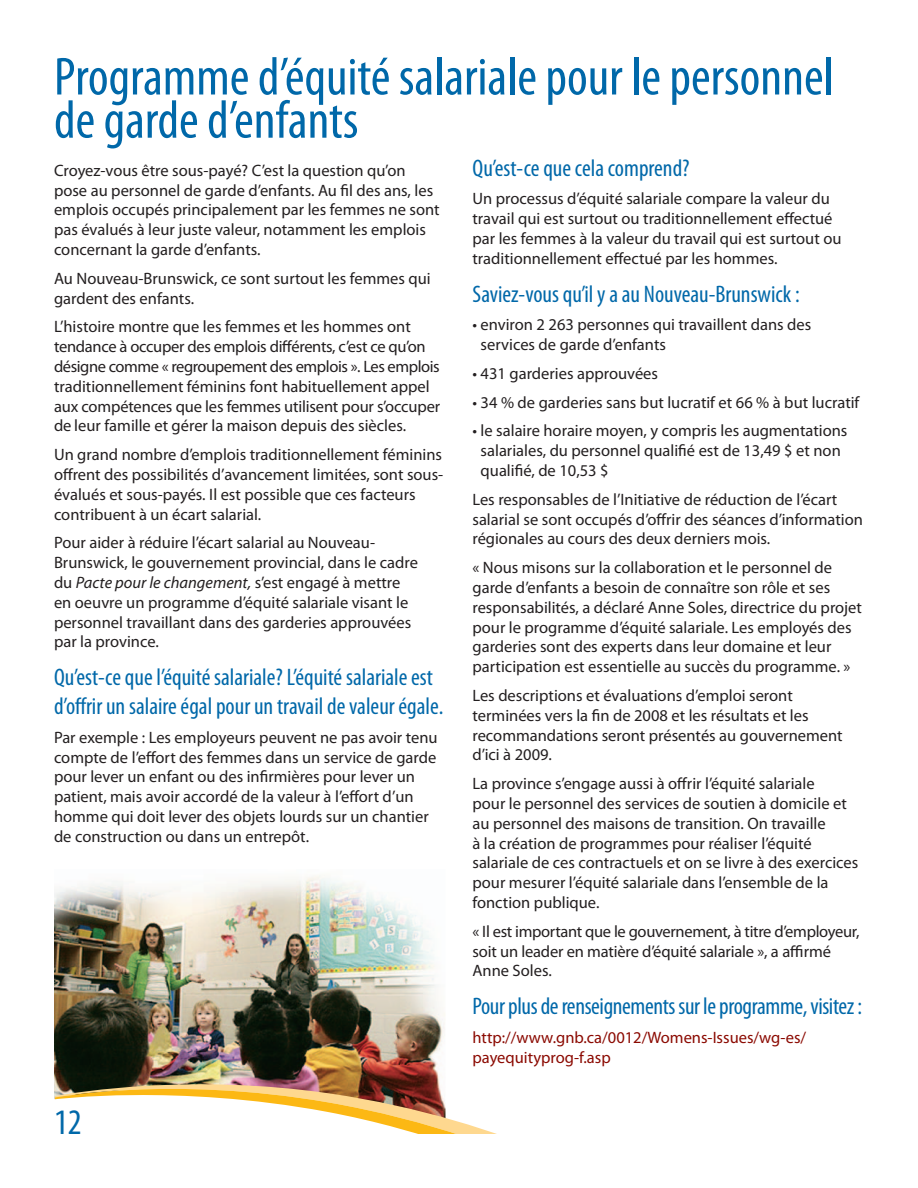
<style>
.page{position:relative;width:918px;height:1188px;background:#fff}
.page>*{position:absolute;margin:0;border:0;box-sizing:border-box;transform-origin:0 0}
.t1{font:condensed 54px/43.2px "Myriad Pro";color:#0068a9}
.t2{font:condensed 36px "Myriad Pro";color:#0068a9}
.t3{font:condensed 24px/28.8px "Myriad Pro";color:#0068a9}
.t4{font:16.5px/19.8px "Myriad Pro";color:#231f20}
.t5{font:16.5px/19.8px "Myriad Pro";color:#8b0a02}
.s1{font-style:italic}
</style>
<div class="page">
<img style="left:54px;top:875px;width:391px;height:200px">
<img style="left:54px;top:1075px;width:443px;height:59px">
<h1 class="t1" style="left:54px;top:54px;width:781px">Programme d’équité salariale pour le personnel de garde d’enfants</h1>
<p class="t4" style="left:54px;top:160px;width:387px">Croyez-vous être sous-payé? C’est la question qu’on pose au personnel de garde d’enfants. Au fil des ans, les emplois occupés principalement par les femmes ne sont pas évalués à leur juste valeur, notamment les emplois concernant la garde d’enfants.</p>
<p class="t4" style="left:54px;top:268px;width:378px">Au Nouveau-Brunswick, ce sont surtout les femmes qui gardent des enfants.</p>
<p class="t4" style="left:54px;top:317px;width:388px">L’histoire montre que les femmes et les hommes ont tendance à occuper des emplois différents, c’est ce qu’on désigne comme « regroupement des emplois ». Les emplois traditionnellement féminins font habituellement appel aux compétences que les femmes utilisent pour s’occuper de leur famille et gérer la maison depuis des siècles.</p>
<p class="t4" style="left:54px;top:445px;width:391px">Un grand nombre d’emplois traditionnellement féminins offrent des possibilités d’avancement limitées, sont sous&shy;évalués et sous-payés. Il est possible que ces facteurs contribuent à un écart salarial.</p>
<p class="t4" style="left:54px;top:533px;width:366px">Pour aider à réduire l’écart salarial au Nouveau-Brunswick, le gouvernement provincial, dans le cadre du <span class="s1">Pacte pour le changement,</span> s’est engagé à mettre en oeuvre un programme d’équité salariale visant le personnel travaillant dans des garderies approuvées par la province.</p>
<h3 class="t3" style="left:54px;top:663px;width:391px">Qu’est-ce que l’équité salariale? L’équité salariale est d’offrir un salaire égal pour un travail de valeur égale.</h3>
<p class="t4" style="left:54px;top:727px;width:385px">Par exemple : Les employeurs peuvent ne pas avoir tenu compte de l’effort des femmes dans un service de garde pour lever un enfant ou des infirmières pour lever un patient, mais avoir accordé de la valeur à l’effort d’un homme qui doit lever des objets lourds sur un chantier de construction ou dans un entrepôt.</p>
<h3 class="t3" style="left:472px;top:153px;width:219px">Qu’est-ce que cela comprend?</h3>
<p class="t4" style="left:472px;top:189px;width:370px">Un processus d’équité salariale compare la valeur du travail qui est surtout ou traditionnellement effectué par les femmes à la valeur du travail qui est surtout ou traditionnellement effectué par les hommes.</p>
<h3 class="t3" style="left:472px;top:279px;width:329px">Saviez-vous qu’il y a au Nouveau-Brunswick :</h3>
<p class="t4" style="left:481px;top:315px;width:332px;text-indent:-8px">• environ 2 263 personnes qui travaillent dans des services de garde d’enfants</p>
<p class="t4" style="left:472px;top:363px;width:187px">• 431 garderies approuvées</p>
<p class="t4" style="left:472px;top:392px;width:388px">• 34 % de garderies sans but lucratif et 66 % à but lucratif</p>
<p class="t4" style="left:481px;top:421px;width:368px;text-indent:-8px">• le salaire horaire moyen, y compris les augmentations salariales, du personnel qualifié est de 13,49 $ et non qualifié, de 10,53 $</p>
<p class="t4" style="left:472px;top:489px;width:392px">Les responsables de l’Initiative de réduction de l’écart salarial se sont occupés d’offrir des séances d’information régionales au cours des deux derniers mois.</p>
<p class="t4" style="left:472px;top:558px;width:391px">« Nous misons sur la collaboration et le personnel de garde d’enfants a besoin de connaître son rôle et ses responsabilités, a déclaré Anne Soles, directrice du projet pour le programme d’équité salariale. Les employés des garderies sont des experts dans leur domaine et leur participation est essentielle au succès du programme. »</p>
<p class="t4" style="left:472px;top:685px;width:372px">Les descriptions et évaluations d’emploi seront terminées vers la fin de 2008 et les résultats et les recommandations seront présentés au gouvernement d’ici à 2009.</p>
<p class="t4" style="left:472px;top:774px;width:387px">La province s’engage aussi à offrir l’équité salariale<br>pour le personnel des services de soutien à domicile et au personnel des maisons de transition. On travaille<br>à la création de programmes pour réaliser l’équité salariale de ces contractuels et on se livre à des exercices pour mesurer l’équité salariale dans l’ensemble de la fonction publique.</p>
<p class="t4" style="left:472px;top:921px;width:389px">« Il est important que le gouvernement, à titre d’employeur, soit un leader en matière d’équité salariale », a affirmé<br>Anne Soles.</p>
<h3 class="t3" style="left:472px;top:992px;width:391px">Pour plus de renseignements sur le programme, visitez :</h3>
<p class="t5" style="left:472px;top:1027px;width:335px">http://www.gnb.ca/0012/Womens-Issues/wg-es/ payequityprog-f.asp</p>
<h2 class="t2" style="left:54px;top:1100px;width:29px">12</h2>
</div>
